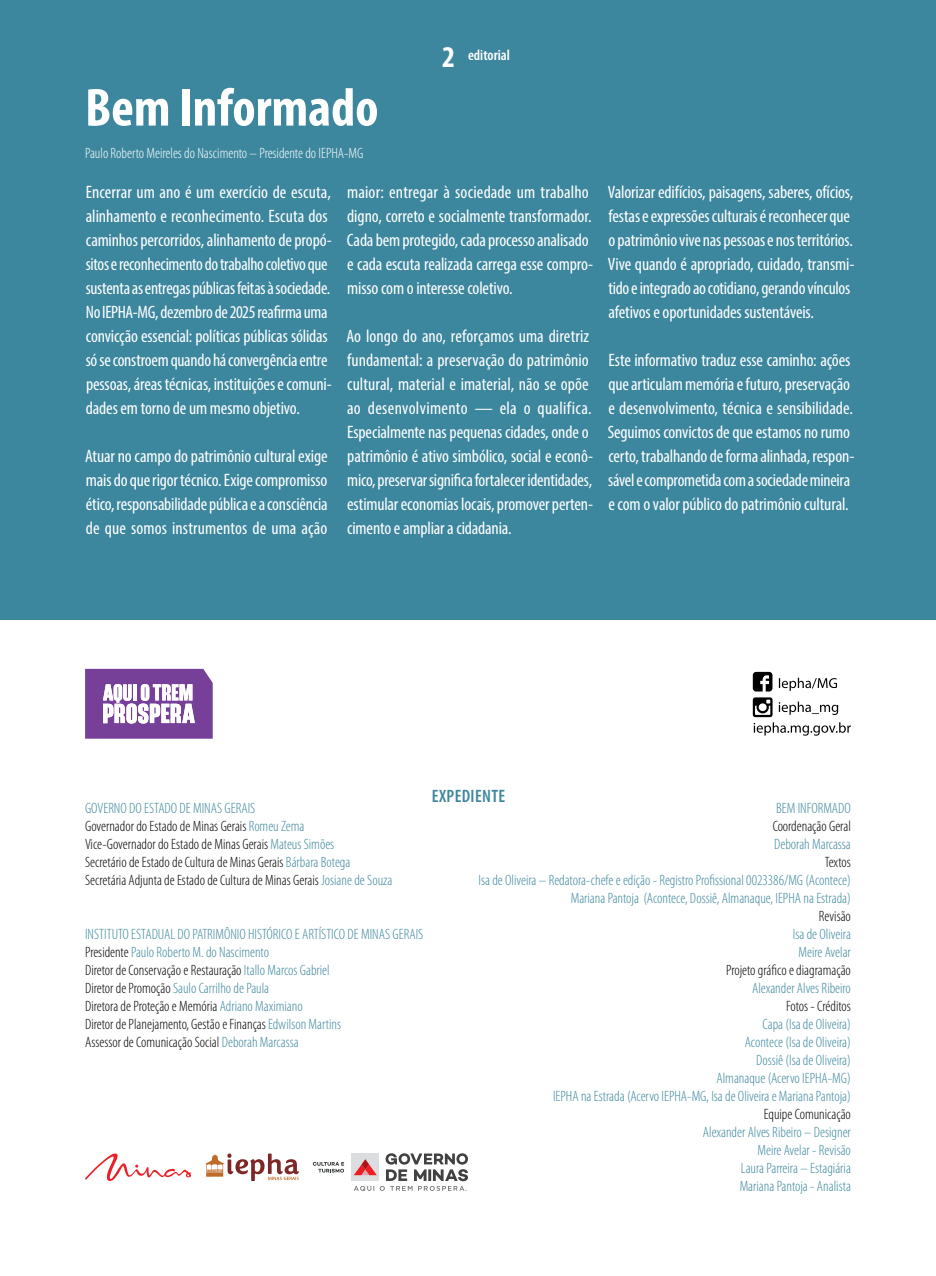
<style>
.page{position:relative;width:936px;height:1276px;background:#fff}
.page>*{position:absolute;margin:0;border:0;box-sizing:border-box;transform-origin:0 0}
.t1{font:700 condensed 54px "Myriad Pro";color:#fff}
.t2{font:condensed 18px/24px "Myriad Pro";letter-spacing:-.01em;color:#fff}
.t3{font:600 condensed 18px "Myriad Pro";letter-spacing:.02em;color:#3d879e}
.t4{font:300 condensed 15px/18px "Myriad Pro";color:#3d879e;text-align:right}
.t5{font:300 condensed 15px/18px "Myriad Pro";color:#000}
.t6{font:300 condensed 15px "Myriad Pro";color:#fff}
.t7{font:600 condensed 15px "Myriad Pro";color:#fff}
.s1{font-weight:700;font-size:30.3px}
.s2{color:#3d879e}
.s3{color:#000}
</style>
<div class="page">
<div style="left:0;top:0;width:935px;height:619px;background:#3d879e"></div>
<svg style="left:752px;top:672px;width:20px;height:19px"></svg>
<svg style="left:778px;top:677px;width:59px;height:14px"></svg>
<svg style="left:752px;top:697px;width:98px;height:38px"></svg>
<svg style="left:205px;top:1153px;width:94px;height:28px"></svg>
<svg style="left:313px;top:1162px;width:31px;height:10px"></svg>
<svg style="left:85px;top:1153px;width:106px;height:28px"></svg>
<div style="left:351px;top:1153px;width:28px;height:28px;background:#dcddde"></div>
<svg style="left:354px;top:1153px;width:114px;height:38px"></svg>
<svg style="left:85px;top:669px;width:128px;height:69px"></svg>
<h1 class="t1" style="left:85px;top:74px;width:295px">Bem Informado</h1>
<p class="t6" style="left:85px;top:145px;width:280px">Paulo Roberto Meireles do Nascimento – Presidente do IEPHA-MG</p>
<p class="t7" style="left:442px;top:46px;width:69px"><span class="s1">2</span> EDITORIAL</p>
<p class="t2" style="left:86px;top:180px;width:248px">Encerrar um ano é um exercício de escuta, alinhamento e reconhecimento. Escuta dos caminhos percorridos, alinhamento de propó&shy;sitos e reconhecimento do trabalho coletivo que sustenta as entregas públicas feitas à sociedade.<br>No IEPHA-MG, dezembro de 2025 reafirma uma convicção essencial: políticas públicas sólidas só se constroem quando há convergência entre pessoas, áreas técnicas, instituições e comuni&shy;dades em torno de um mesmo objetivo.</p>
<p class="t2" style="left:85px;top:444px;width:244px;text-align:justify">Atuar no campo do patrimônio cultural exige mais do que rigor técnico. Exige compromisso ético, responsabilidade pública e a consciência de que somos instrumentos de uma ação</p>
<p class="t2" style="left:347px;top:180px;width:248px">maior: entregar à sociedade um trabalho digno, correto e socialmente transformador.<br>Cada bem protegido, cada processo analisado e cada escuta realizada carrega esse compro&shy;misso com o interesse coletivo.</p>
<p class="t2" style="left:346px;top:324px;width:248px">Ao longo do ano, reforçamos uma diretriz fundamental: a preservação do patrimônio cultural, material e imaterial, não se opõe ao desenvolvimento — ela o qualifica.<br>Especialmente nas pequenas cidades, onde o patrimônio é ativo simbólico, social e econô&shy;mico, preservar significa fortalecer identidades, estimular economias locais, promover perten&shy;cimento e ampliar a cidadania.</p>
<p class="t2" style="left:608px;top:180px;width:248px">Valorizar edifícios, paisagens, saberes, ofícios, festas e expressões culturais é reconhecer que o patrimônio vive nas pessoas e nos territórios.<br>Vive quando é apropriado, cuidado, transmi&shy;tido e integrado ao cotidiano, gerando vínculos afetivos e oportunidades sustentáveis.</p>
<p class="t2" style="left:607px;top:348px;width:248px">Este informativo traduz esse caminho: ações que articulam memória e futuro, preservação e desenvolvimento, técnica e sensibilidade.<br>Seguimos convictos de que estamos no rumo certo, trabalhando de forma alinhada, respon&shy;sável e comprometida com a sociedade mineira e com o valor público do patrimônio cultural.</p>
<p class="t5" style="left:85px;top:799px;width:309px"><span class="s2">GOVERNO DO ESTADO DE MINAS GERAIS<br></span>Governador do Estado de Minas Gerais <span class="s2">Romeu Zema<br></span>Vice-Governador do Estado de Minas Gerais <span class="s2">Mateus Simões<br></span>Secretário de Estado de Cultura de Minas Gerais <span class="s2">Bárbara Botega </span>Secretária Adjunta de Estado de Cultura de Minas Gerais <span class="s2">Josiane de Souza</span></p>
<p class="t4" style="left:85px;top:925px;width:340px;text-align:left">INSTITUTO ESTADUAL DO PATRIMÔNIO HISTÓRICO E ARTÍSTICO DE MINAS GERAIS <span class="s3">Presidente</span> Paulo Roberto M. do Nascimento<br><span class="s3">Diretor de Conservação e Restauração</span> Itallo Marcos Gabriel<br><span class="s3">Diretor de Promoção</span> Saulo Carrilho de Paula<br><span class="s3">Diretora de Proteção e Memória</span> Adriano Maximiano<br><span class="s3">Diretor de Planejamento, Gestão e Finanças</span> Edwilson Martins<br><span class="s3">Assessor de Comunicação Social</span> Deborah Marcassa</p>
<p class="t3" style="left:432px;top:784px;width:75px">EXPEDIENTE</p>
<p class="t4" style="left:776px;top:799px;width:76px">BEM INFORMADO</p>
<p class="t5" style="left:772px;top:817px;width:80px">Coordenação Geral</p>
<p class="t4" style="left:774px;top:835px;width:78px">Deborah Marcassa</p>
<p class="t5" style="left:824px;top:853px;width:28px">Textos</p>
<p class="t4" style="left:478px;top:871px;width:374px">Isa de Oliveira – Redatora-chefe e edição - Registro Profissional 0023386/MG (Acontece)<br>Mariana Pantoja (Acontece, Dossiê, Almanaque, IEPHA na Estrada)</p>
<p class="t5" style="left:818px;top:907px;width:33px">Revisão</p>
<p class="t4" style="left:792px;top:925px;width:59px;text-align:center">Isa de Oliveira<br>Meire Avelar</p>
<p class="t5" style="left:726px;top:961px;width:126px">Projeto gráfico e diagramação</p>
<p class="t4" style="left:752px;top:979px;width:100px">Alexander Alves Ribeiro</p>
<p class="t5" style="left:786px;top:997px;width:66px">Fotos - Créditos</p>
<p class="t4" style="left:553px;top:1015px;width:299px">Capa (Isa de Oliveira)<br>Acontece (Isa de Oliveira)<br>Dossiê (Isa de Oliveira)<br>Almanaque (Acervo IEPHA-MG)<br>IEPHA na Estrada (Acervo IEPHA-MG, Isa de Oliveira e Mariana Pantoja)</p>
<p class="t5" style="left:763px;top:1105px;width:89px">Equipe Comunicação</p>
<p class="t4" style="left:702px;top:1123px;width:149px">Alexander Alves Ribeiro – Designer<br>Meire Avelar - Revisão<br>Laura Parreira – Estagiária<br>Mariana Pantoja - Analista</p>
</div>
